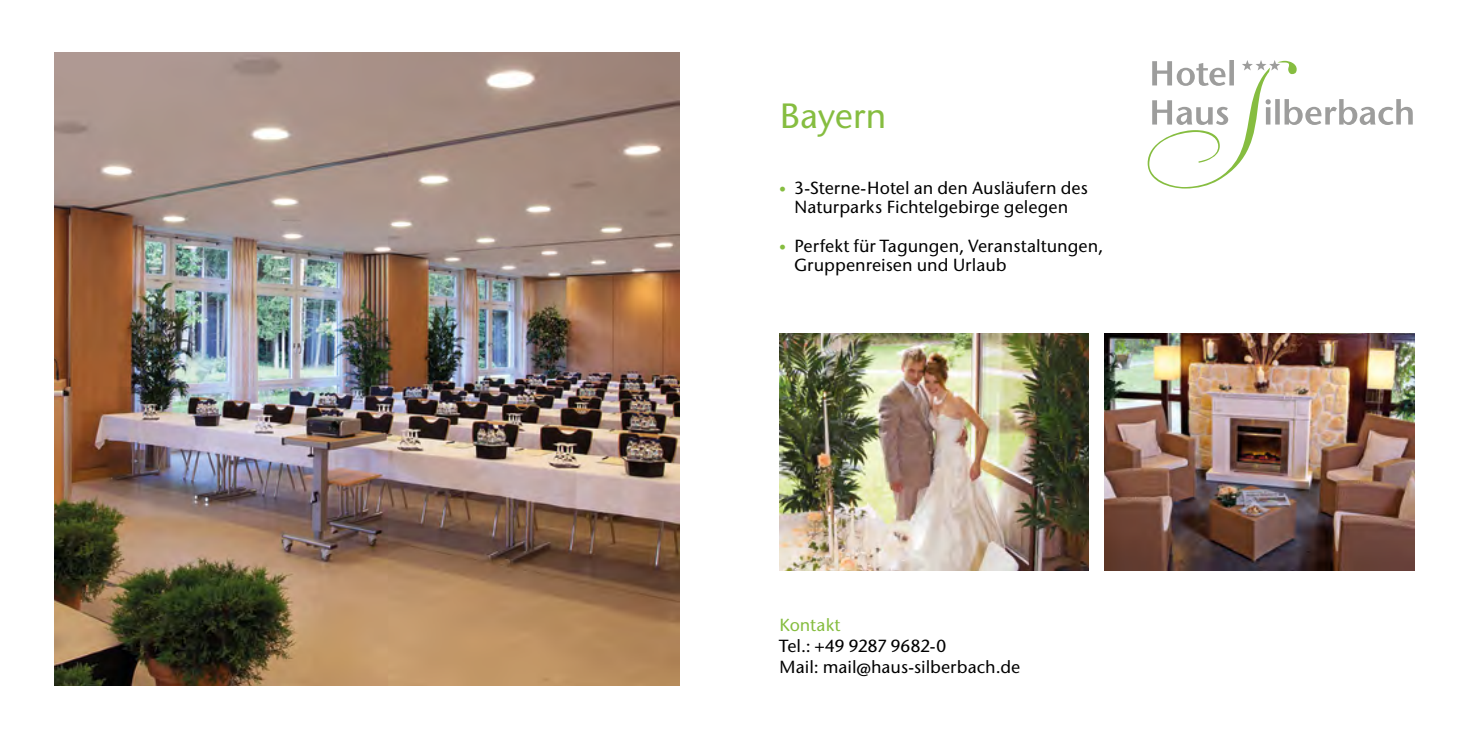
<style>
.page{position:relative;width:1469px;height:735px;background:#fff}
.page>*{position:absolute;margin:0;border:0;box-sizing:border-box;transform-origin:0 0}
.List_Paragraph{font:500 35px "Stone Sans ITC";letter-spacing:-.01em;color:#86bd40}
.List_Paragraph-2{font:500 17.5px/19.2px "Stone Sans ITC";color:#000}
.Headline{font:500 17.5px "Stone Sans ITC";letter-spacing:-.005em;color:#000}
.Headline-2{font:500 17.5px "Stone Sans ITC";color:#86bd40}
.s1{font-size:14px;color:#86bd40}
</style>
<div class="page">
<img style="left:55px;top:53px;width:625px;height:632px">
<img style="left:779px;top:333px;width:310px;height:236px">
<img style="left:1104px;top:333px;width:310px;height:236px">
<svg style="left:1147px;top:60px;width:265px;height:128px"></svg>
<p class="List_Paragraph" style="left:779px;top:95px;width:109px">Bayern</p>
<p class="List_Paragraph-2" style="left:779px;top:178px;width:310px"><span class="s1">•</span> 3-Sterne-Hotel an den Ausläufern des</p>
<p class="List_Paragraph-2" style="left:794px;top:197px;width:276px">Naturparks Fichtelgebirge gelegen</p>
<p class="List_Paragraph-2" style="left:794px;top:236px;width:310px;text-indent:-15px"><span class="s1">•</span> Perfekt für Tagungen, Veranstaltungen,<br>Gruppenreisen und Urlaub</p>
<p class="Headline-2" style="left:779px;top:613px;width:63px">Kontakt</p>
<p class="Headline" style="left:779px;top:634px;width:168px">Tel.: +49 9287 9682-0</p>
<p class="Headline" style="left:779px;top:655px;width:243px">Mail: mail@haus-silberbach.de</p>
</div>
